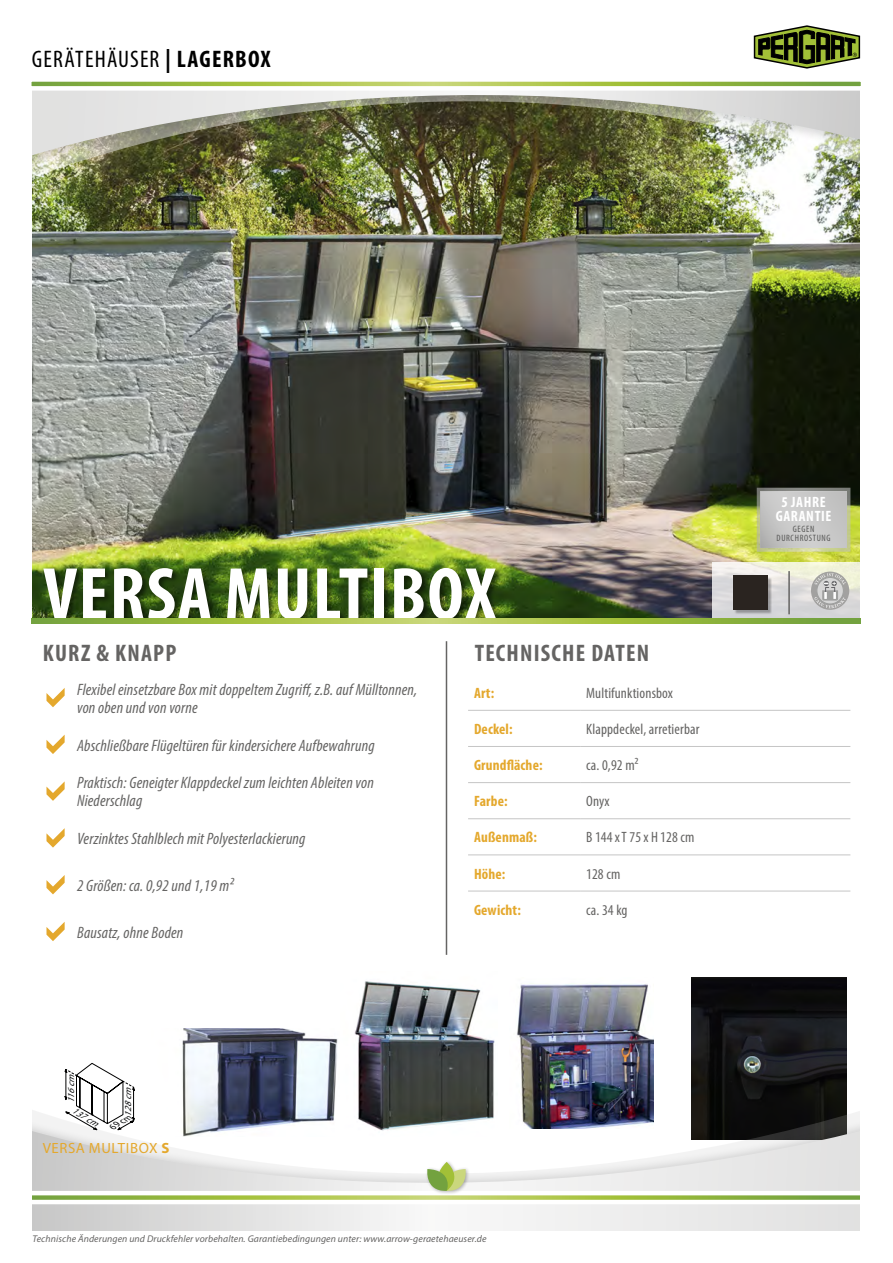
<style>
.page{position:relative;width:893px;height:1263px;background:#fff}
.page>*{position:absolute;margin:0;border:0;box-sizing:border-box;transform-origin:0 0}
.t1{font:700 condensed 75px "Myriad Pro";letter-spacing:.02em;color:#fff}
.t2{font:700 condensed 24px "Myriad Pro";letter-spacing:.05em;color:#656463}
.t3{font:condensed 24px "Myriad Pro";letter-spacing:.05em;color:#000}
.t4{font:italic condensed 16.5px/18px "Myriad Pro";letter-spacing:.01em;color:#656463}
.t5{font:condensed 15px "Myriad Pro";letter-spacing:.01em;color:#656463}
.t6{font:700 condensed 15px "Myriad Pro";letter-spacing:.01em;color:#e4a82d}
.t7{font:700 condensed 15px/13.5px "Myriad Pro";letter-spacing:.045em;color:#fff;text-align:center}
.t8{font:14.85px "Myriad Pro";letter-spacing:.04em;color:#e4a82d}
.t9{font:italic 9.75px "Myriad Pro";letter-spacing:.01em;color:#656463}
.t10{font:condensed 9.3px/9.3px "Myriad Pro";letter-spacing:.07em;color:#585857;text-align:center}
.t11{font:italic 9.15px "Myriad Pro";color:#070809}
.s1{font-weight:700}
</style>
<div class="page">
<img style="left:182px;top:1028px;width:156px;height:32px">
<img style="left:354px;top:981px;width:141px;height:79px">
<img style="left:692px;top:978px;width:154px;height:82px">
<img style="left:517px;top:984px;width:137px;height:76px">
<img style="left:32px;top:225px;width:828px;height:394px">
<svg style="left:712px;top:562px;width:149px;height:57px;background:#dfe0d7"></svg>
<img style="left:64px;top:1060px;width:783px;height:26px">
<div style="left:0;top:1086px;width:893px;height:113px;background:#000;opacity:.15"></div>
<svg style="left:32px;top:1094px;width:829px;height:137px"></svg>
<svg style="left:32px;top:1206px;width:829px;height:24px"></svg>
<div style="left:42px;top:567px;width:461px;height:60px;background:#000;opacity:.54"></div>
<img style="left:32px;top:193px;width:828px;height:32px">
<div style="left:14px;top:80px;width:879px;height:113px;background:#000;opacity:.15"></div>
<img style="left:32px;top:93px;width:829px;height:63px">
<div style="left:0;top:0;width:32px;height:1263px;background:#fff"></div>
<div style="left:861px;top:0;width:32px;height:1263px;background:#fff"></div>
<svg style="left:46px;top:688px;width:19px;height:19px"></svg>
<svg style="left:46px;top:735px;width:19px;height:19px"></svg>
<svg style="left:46px;top:781px;width:19px;height:20px"></svg>
<svg style="left:46px;top:828px;width:19px;height:20px"></svg>
<svg style="left:46px;top:875px;width:19px;height:19px"></svg>
<svg style="left:46px;top:922px;width:19px;height:19px"></svg>
<hr style="left:446px;top:641px;width:1px;height:314px;background:#656463">
<div style="left:425px;top:1160px;width:45px;height:36px;background:#fff"></div>
<svg style="left:32px;top:1162px;width:829px;height:44px"></svg>
<div style="left:31px;top:621px;width:829px;height:17px;background:#fff"></div>
<hr style="left:788px;top:571px;width:2px;height:43px;background:#656463">
<svg style="left:32px;top:619px;width:829px;height:4px;background:#9dbc49"></svg>
<div style="left:734px;top:577px;width:38px;height:37px;background:#000;opacity:.3"></div>
<div style="left:733px;top:576px;width:34px;height:34px;background:#2a2420"></div>
<svg style="left:31px;top:25px;width:830px;height:68px"></svg>
<svg style="left:65px;top:1063px;width:70px;height:67px"></svg>
<svg style="left:755px;top:486px;width:97px;height:67px;background:#bbbdaf"></svg>
<hr style="left:468px;top:710px;width:112px;height:1px;background:#c5c5c5">
<hr style="left:580px;top:710px;width:270px;height:1px;background:#c5c5c5">
<hr style="left:468px;top:746px;width:112px;height:1px;background:#c5c5c5">
<hr style="left:580px;top:746px;width:270px;height:1px;background:#c5c5c5">
<hr style="left:468px;top:782px;width:112px;height:1px;background:#c5c5c5">
<hr style="left:580px;top:782px;width:270px;height:1px;background:#c5c5c5">
<hr style="left:468px;top:818px;width:112px;height:1px;background:#c5c5c5">
<hr style="left:580px;top:818px;width:270px;height:1px;background:#c5c5c5">
<hr style="left:468px;top:854px;width:112px;height:1px;background:#c5c5c5">
<hr style="left:580px;top:854px;width:270px;height:1px;background:#c5c5c5">
<hr style="left:468px;top:891px;width:112px;height:1px;background:#c5c5c5">
<hr style="left:580px;top:891px;width:270px;height:1px;background:#c5c5c5">
<svg style="left:811px;top:572px;width:38px;height:38px"></svg>
<h2 class="t3" style="left:32px;top:44px;width:240px">GERÄTEHÄUSER <span class="s1">| LAGERBOX</span></h2>
<h1 class="t1" style="left:43px;top:547px;width:454px">VERSA MULTIBOX</h1>
<h2 class="t2" style="left:43px;top:638px;width:135px">KURZ &amp; KNAPP</h2>
<p class="t4" style="left:77px;top:680px;width:342px">Flexibel einsetzbare Box mit doppeltem Zugriff, z.B. auf Mülltonnen, von oben und von vorne</p>
<p class="t4" style="left:77px;top:736px;width:299px">Abschließbare Flügeltüren für kindersichere Aufbewahrung</p>
<p class="t4" style="left:77px;top:774px;width:298px">Praktisch: Geneigter Klappdeckel zum leichten Ableiten von<br>Niederschlag</p>
<p class="t4" style="left:77px;top:829px;width:230px">Verzinktes Stahlblech mit Polyesterlackierung</p>
<p class="t4" style="left:77px;top:876px;width:158px">2 Größen: ca. 0,92 und 1,19 m²</p>
<p class="t4" style="left:77px;top:923px;width:108px">Bausatz, ohne Boden</p>
<p class="t11" style="left:65px;top:1103px;width:35px;rotate:-90deg">116cm</p>
<p class="t11" style="left:76px;top:1105px;width:29px;rotate:30deg">137 cm</p>
<p class="t11" style="left:109px;top:1122px;width:25px;rotate:-30deg">69 cm</p>
<p class="t11" style="left:123px;top:1117px;width:35px;rotate:-90deg">128 cm</p>
<p class="t8" style="left:43px;top:1138px;width:128px">VERSA MULTIBOX <span class="s1">S</span></p>
<h2 class="t2" style="left:475px;top:638px;width:176px">TECHNISCHE DATEN</h2>
<p class="t6" style="left:474px;top:683px;width:22px">Art:</p>
<p class="t5" style="left:586px;top:684px;width:88px">Multifunktionsbox</p>
<p class="t6" style="left:474px;top:720px;width:40px">Deckel:</p>
<p class="t5" style="left:586px;top:720px;width:115px">Klappdeckel, arretierbar</p>
<p class="t6" style="left:474px;top:756px;width:70px">Grundfläche:</p>
<p class="t5" style="left:586px;top:756px;width:54px">ca. 0,92 m²</p>
<p class="t6" style="left:474px;top:792px;width:35px">Farbe:</p>
<p class="t5" style="left:586px;top:792px;width:25px">Onyx</p>
<p class="t6" style="left:474px;top:828px;width:64px">Außenmaß:</p>
<p class="t5" style="left:586px;top:828px;width:110px">B 144xT 75x H 128 cm</p>
<p class="t6" style="left:474px;top:864px;width:33px">Höhe:</p>
<p class="t5" style="left:586px;top:864px;width:36px">128 cm</p>
<p class="t6" style="left:474px;top:900px;width:48px">Gewicht:</p>
<p class="t5" style="left:586px;top:901px;width:43px">ca. 34 kg</p>
<p class="t9" style="left:33px;top:1233px;width:455px">Technische Änderungen und Druckfehler vorbehalten. Garantiebedingungen unter: www.arrow-geraetehaeuser.de</p>
<p class="t7" style="left:776px;top:495px;width:57px">5 JAHRE<br>GARANTIE</p>
<p class="t10" style="left:777px;top:524px;width:56px">GEGEN<br>DURCHROSTUNG</p>
</div>
